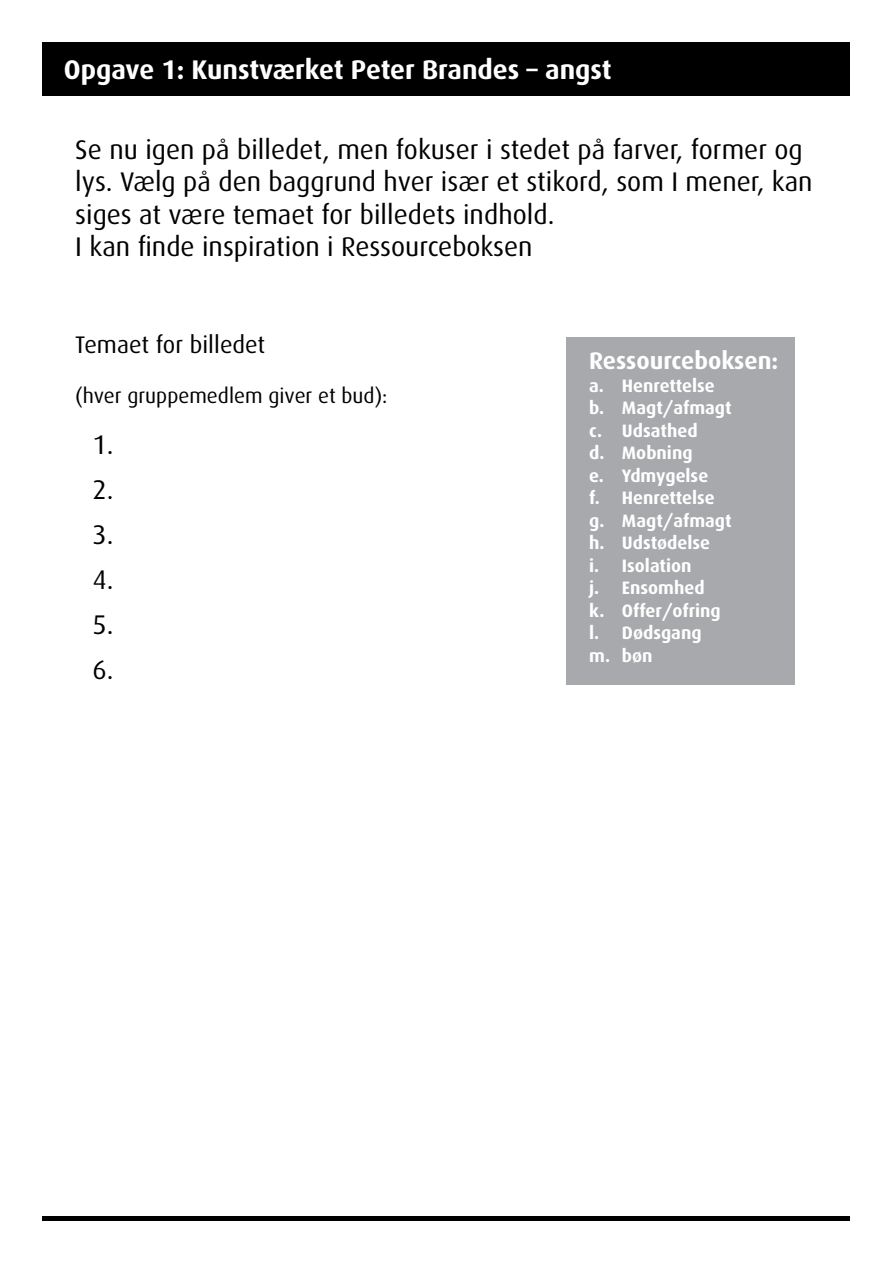
<style>
.page{position:relative;width:893px;height:1263px;background:#fff}
.page>*{position:absolute;margin:0;border:0;box-sizing:border-box;transform-origin:0 0}
.t1{font:27px/45px "Dax";color:#000}
.t2{font:700 27px "Dax";color:#fff}
.t3{font:24px "Dax";color:#000}
.t4{font:700 24px "Dax";color:#fff}
.t5{font:21px "Dax";color:#000}
.t6{font:700 18px/22.5px "Dax";color:#fff}
</style>
<div class="page">
<div style="left:566px;top:337px;width:228px;height:348px;background:#a7a9ac"></div>
<div style="left:43px;top:43px;width:807px;height:53px;background:#000"></div>
<hr style="left:43px;top:1216px;width:807px;height:4px;background:#000">
<p class="t2" style="left:64px;top:54px;width:549px">Opgave 1: Kunstværket Peter Brandes – angst</p>
<p class="t1" style="left:75px;top:134px;width:739px;line-height:32.4px">Se nu igen på billedet, men fokuser i stedet på farver, former og lys. Vælg på den baggrund hver især et stikord, som I mener, kan siges at være temaet for billedets indhold.<br>I kan finde inspiration i Ressourceboksen</p>
<p class="t3" style="left:75px;top:331px;width:192px">Temaet for billedet</p>
<p class="t5" style="left:75px;top:385px;width:314px">(hver gruppemedlem giver et bud):</p>
<p class="t1" style="left:92px;top:422px;width:23px;text-align:justify">1.<br>2.<br>3.<br>4.<br>5.<br>6.</p>
<p class="t4" style="left:589px;top:348px;width:191px">Ressourceboksen:</p>
<p class="t6" style="left:589px;top:375px;width:144px">a. Henrettelse b. Magt/afmagt c. Udsathed<br>d. Mobning<br>e. Ydmygelse<br>f. Henrettelse g. Magt/afmagt h. Udstødelse<br>i. Isolation<br>j. Ensomhed<br>k. Offer/ofring l. Dødsgang<br>m. bøn</p>
</div>
